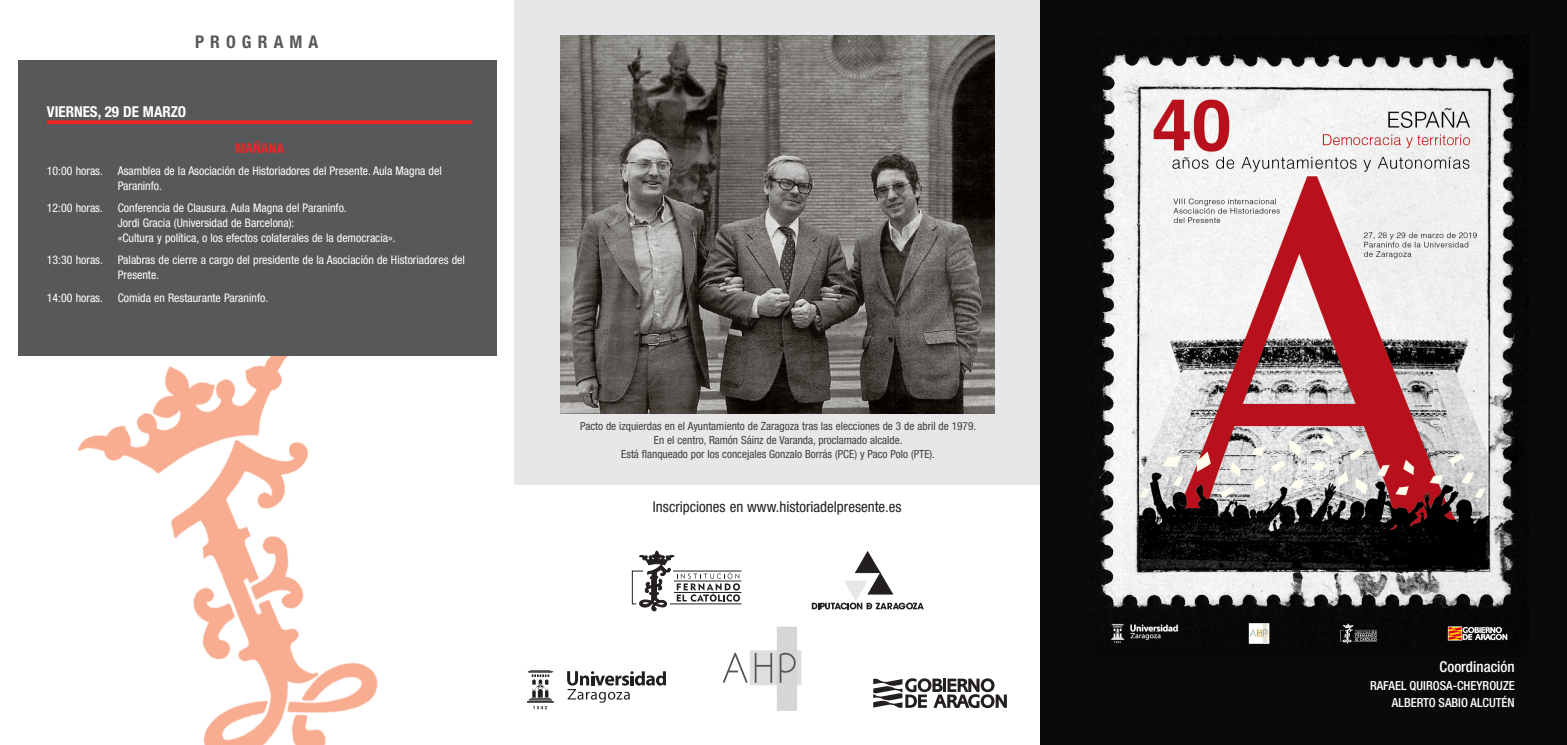
<style>
.page{position:relative;width:1567px;height:745px;background:#fff}
.page>*{position:absolute;margin:0;border:0;box-sizing:border-box;transform-origin:0 0}
.t1{font:700 condensed 17.5px "Helvetica Neue LT Std";letter-spacing:.35em;color:#57585a}
.t2{font:condensed 15px "Helvetica Neue LT Std";color:#231f20}
.Dia_mes{font:700 condensed 15px "Helvetica Neue LT Std";color:#fff}
.t3{font:500 condensed 15px "Helvetica Neue LT Std";color:#fff}
.centrado_subtitulo{font:700 condensed 13.75px "Helvetica Neue LT Std";color:#ee2724}
.t4{font:500 condensed 12.5px "Helvetica Neue LT Std";color:#fff}
.t5{font:condensed 11.88px/15px "Helvetica Neue LT Std";color:#fff}
.t6{font:condensed 11.25px/13.8px "Helvetica Neue LT Std";color:#3e3e3f;text-align:center}
</style>
<div class="page">
<div style="left:514px;top:0;width:526px;height:484px;background:#e6e7e9"></div>
<img style="left:77px;top:356px;width:301px;height:388px">
<div style="left:18px;top:61px;width:478px;height:295px;background:#57585a"></div>
<svg style="left:47px;top:120px;width:425px;height:4px;background:#e22a27"></svg>
<div style="left:1040px;top:0;width:526px;height:744px;background:#090b0a"></div>
<img style="left:1092px;top:37px;width:436px;height:607px">
<img style="left:560px;top:35px;width:434px;height:378px">
<svg style="left:567px;top:671px;width:99px;height:31px"></svg>
<svg style="left:527px;top:670px;width:26px;height:38px"></svg>
<svg style="left:811px;top:551px;width:112px;height:58px"></svg>
<svg style="left:631px;top:550px;width:111px;height:60px"></svg>
<img style="left:723px;top:627px;width:79px;height:84px">
<svg style="left:873px;top:678px;width:133px;height:29px"></svg>
<p class="t1" style="left:195px;top:31px;width:125px">PROGRAMA</p>
<p class="Dia_mes" style="left:47px;top:102px;width:141px">VIERNES, 29 DE MARZO</p>
<p class="centrado_subtitulo" style="left:235px;top:140px;width:50px">MAÑANA</p>
<p class="t5" style="left:118px;top:163px;width:325px;text-indent:-71px">10:00 horas. Asamblea de la Asociación de Historiadores del Presente. Aula Magna del<br>Paraninfo.</p>
<p class="t5" style="left:47px;top:200px;width:301px">12:00 horas. Conferencia de Clausura. Aula Magna del Paraninfo.</p>
<p class="t5" style="left:118px;top:215px;width:178px">Jordi Gracia (Universidad de Barcelona):</p>
<p class="t5" style="left:118px;top:230px;width:279px">«Cultura y política, o los efectos colaterales de la democracia».</p>
<p class="t5" style="left:118px;top:252px;width:348px;text-indent:-71px">13:30 horas. Palabras de cierre a cargo del presidente de la Asociación de Historiadores del<br>Presente.</p>
<p class="t5" style="left:47px;top:289px;width:223px">14:00 horas. Comida en Restaurante Paraninfo.</p>
<p class="t6" style="left:580px;top:419px;width:397px">Pacto de izquierdas en el Ayuntamiento de Zaragoza tras las elecciones de 3 de abril de 1979.<br>En el centro, Ramón Sáinz de Varanda, proclamado alcalde.<br>Está flanqueado por los concejales Gonzalo Borrás (PCE) y Paco Polo (PTE).</p>
<p class="t2" style="left:653px;top:497px;width:250px">Inscripciones en www.historiadelpresente.es</p>
<p class="t3" style="left:1439px;top:657px;width:77px">Coordinación</p>
<p class="t4" style="left:1369px;top:677px;width:146px">RAFAEL QUIROSA-CHEYROUZE</p>
<p class="t4" style="left:1391px;top:694px;width:124px">ALBERTO SABIO ALCUTÉN</p>
</div>
